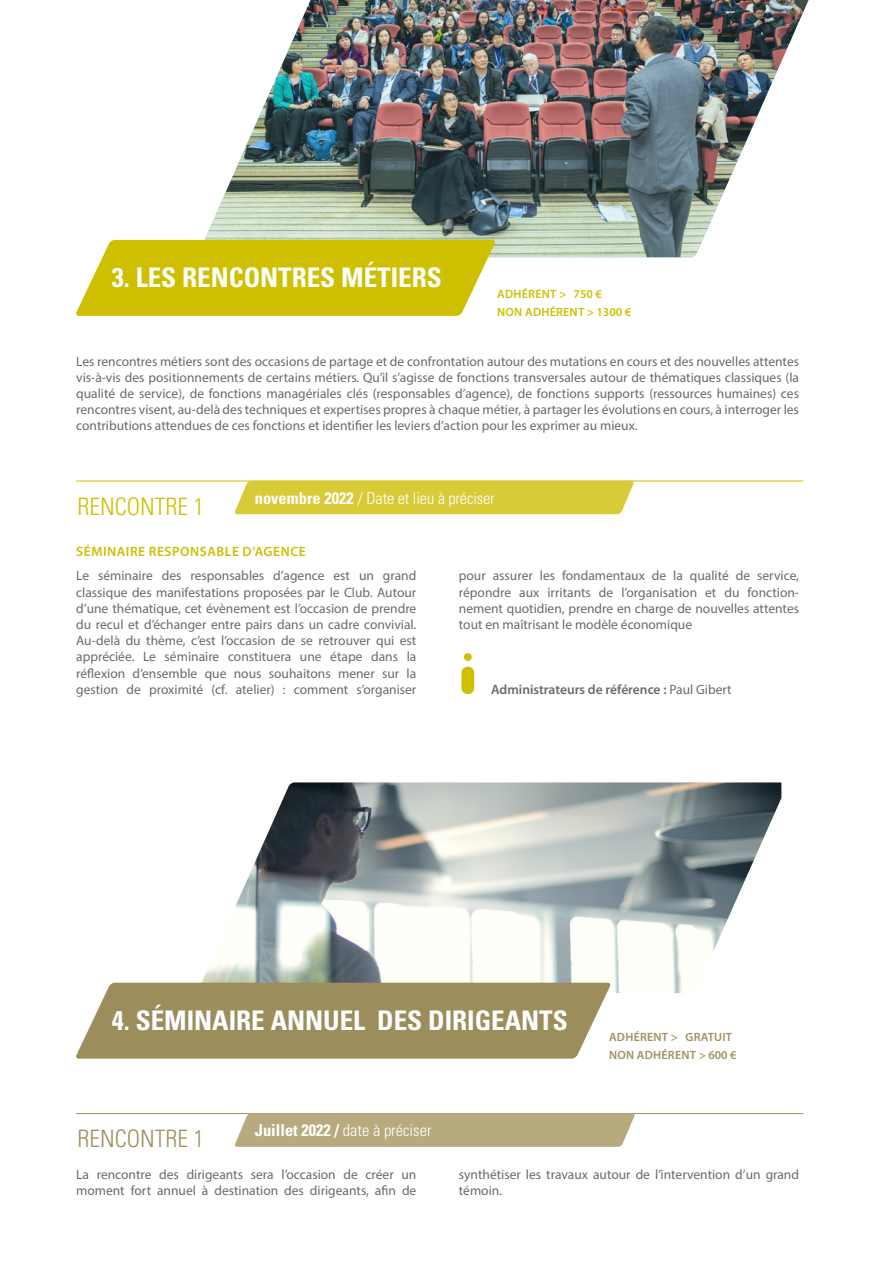
<style>
.page{position:relative;width:893px;height:1263px;background:#fff}
.page>*{position:absolute;margin:0;border:0;box-sizing:border-box;transform-origin:0 0}
.t1{font:700 condensed 27px "Univers";color:#fff}
.t2{font:300 condensed 24px "Univers";color:#9f915f}
.t3{font:300 condensed 24px "Univers";color:#cebf00}
.t4{font:300 condensed 16.5px "Univers";letter-spacing:-.01em;color:#fff}
.t5{font:13.5px/16.2px "Myriad Pro";color:#6d6a63;text-align:justify}
.t6{font:600 13.5px "Myriad Pro";color:#6d6a63}
.t7{font:600 13.5px "Myriad Pro";letter-spacing:.04em;color:#cebf00}
.t8{font:600 12px/17.5px "Myriad Pro";letter-spacing:.02em;color:#9f915f}
.t9{font:600 12px/17.5px "Myriad Pro";letter-spacing:.02em;color:#cebf00}
.s1{font-weight:700}
.s2{font-weight:400}
</style>
<div class="page">
<img style="left:198px;top:0;width:610px;height:257px">
<svg style="left:76px;top:240px;width:420px;height:76px;background:#d2c415"></svg>
<hr style="left:76px;top:1113px;width:727px;height:1px;background:#9f915f">
<svg style="left:234px;top:1113px;width:401px;height:34px;background:#b9ad83"></svg>
<img style="left:198px;top:782px;width:583px;height:211px">
<svg style="left:76px;top:983px;width:535px;height:76px;background:#a29567"></svg>
<svg style="left:461px;top:653px;width:13px;height:41px"></svg>
<hr style="left:76px;top:481px;width:727px;height:1px;background:#cebf00">
<div style="left:234px;top:481px;width:400px;height:33px;background:#d9ca37"></div>
<h1 class="t1" style="left:112px;top:261px;width:332px">3. LES RENCONTRES MÉTIERS</h1>
<p class="t9" style="left:497px;top:285px;width:135px">ADHÉRENT &gt; 750 €<br>NON ADHÉRENT &gt; 1300 €</p>
<p class="t5" style="left:76px;top:353px;width:724px">Les rencontres métiers sont des occasions de partage et de confrontation autour des mutations en cours et des nouvelles attentes vis-à-vis des positionnements de certains métiers. Qu’il s’agisse de fonctions transversales autour de thématiques classiques (la qualité de service), de fonctions managériales clés (responsables d’agence), de fonctions supports (ressources humaines) ces rencontres visent, au-delà des techniques et expertises propres à chaque métier, à partager les évolutions en cours, à interroger les contributions attendues de ces fonctions et identifier les leviers d’action pour les exprimer au mieux.</p>
<h2 class="t3" style="left:77px;top:492px;width:128px">RENCONTRE 1</h2>
<p class="t4" style="left:255px;top:488px;width:242px"><span class="s1">novembre 2022</span> / Date et lieu à préciser</p>
<p class="t7" style="left:76px;top:542px;width:231px">SÉMINAIRE RESPONSABLE D’AGENCE</p>
<p class="t5" style="left:76px;top:567px;width:342px">Le séminaire des responsables d’agence est un grand classique des manifestations proposées par le Club. Autour d’une thématique, cet évènement est l’occasion de prendre du recul et d’échanger entre pairs dans un cadre convivial.<br>Au-delà du thème, c’est l’occasion de se retrouver qui est appréciée. Le séminaire constituera une étape dans la réflexion d’ensemble que nous souhaitons mener sur la gestion de proximité (cf. atelier) : comment s’organiser</p>
<p class="t5" style="left:459px;top:567px;width:342px">pour assurer les fondamentaux de la qualité de service, répondre aux irritants de l’organisation et du fonction&shy;nement quotidien, prendre en charge de nouvelles attentes tout en maîtrisant le modèle économique</p>
<p class="t6" style="left:491px;top:681px;width:242px">Administrateurs de référence : <span class="s2">Paul Gibert</span></p>
<h1 class="t1" style="left:112px;top:1004px;width:458px">4. SÉMINAIRE ANNUEL DES DIRIGEANTS</h1>
<h2 class="t2" style="left:77px;top:1124px;width:128px">RENCONTRE 1</h2>
<p class="t4" style="left:255px;top:1121px;width:178px"><span class="s1">Juillet 2022 /</span> date à préciser</p>
<p class="t8" style="left:609px;top:1028px;width:129px">ADHÉRENT &gt; GRATUIT<br>NON ADHÉRENT &gt; 600 €</p>
<p class="t5" style="left:76px;top:1166px;width:342px">La rencontre des dirigeants sera l’occasion de créer un moment fort annuel à destination des dirigeants, afin de</p>
<p class="t5" style="left:459px;top:1166px;width:342px">synthétiser les travaux autour de l’intervention d’un grand témoin.</p>
</div>
